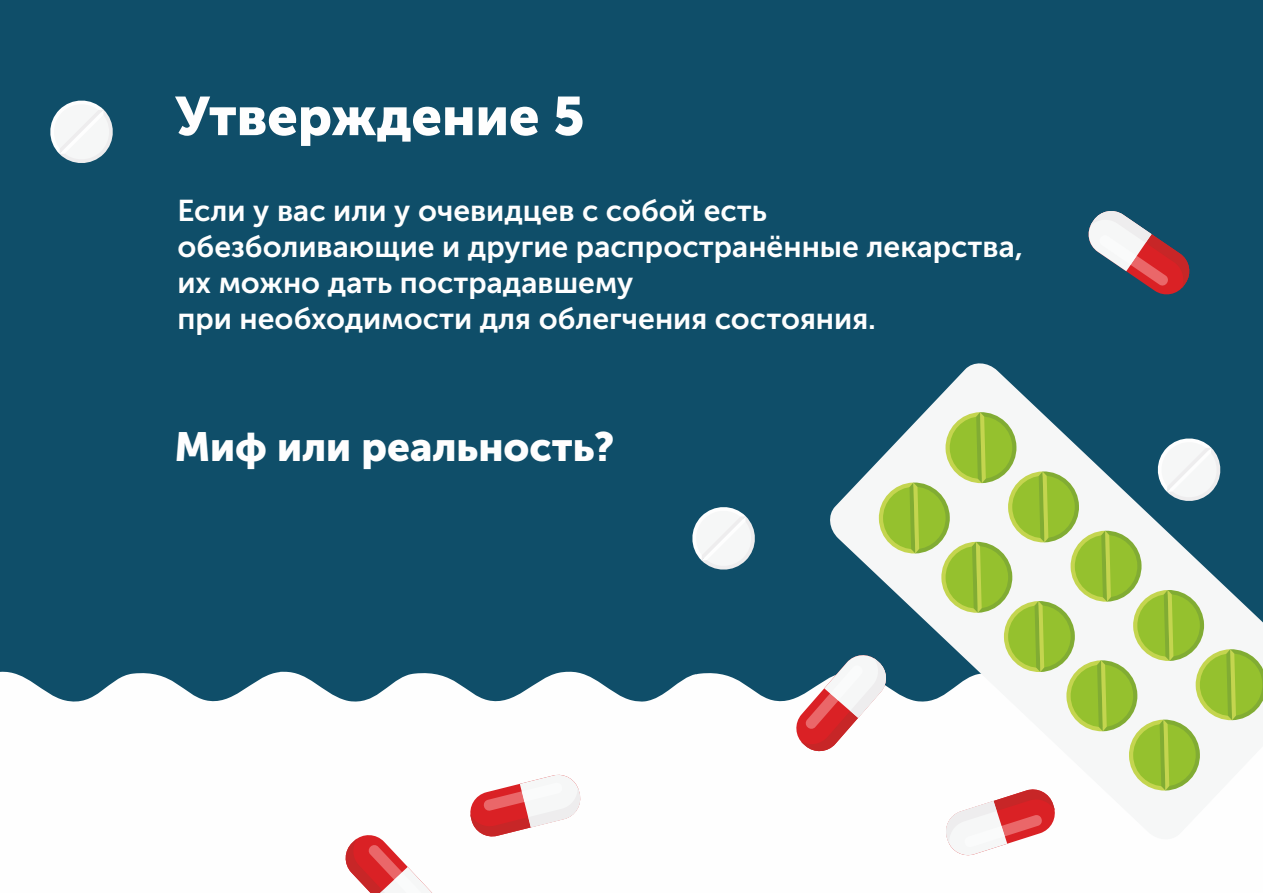
<style>
.page{position:relative;width:1263px;height:893px;background:#0f4e69}
.page>*{position:absolute;margin:0;border:0;box-sizing:border-box;transform-origin:0 0}
.t1{font:54px "Museo Sans Cyrl 900";color:#fefefe}
.t2{font:40.5px "Museo Sans Cyrl 900";color:#fefefe}
.t3{font:30px/36px "Museo Sans Cyrl 700";color:#fefefe}
</style>
<div class="page">
<svg style="left:0;top:671px;width:1263px;height:222px;background:#edf1f3"></svg>
<svg style="left:692px;top:507px;width:63px;height:63px"></svg>
<svg style="left:1088px;top:211px;width:102px;height:84px"></svg>
<svg style="left:50px;top:100px;width:63px;height:63px"></svg>
<svg style="left:468px;top:773px;width:114px;height:66px;background:#efbbbc"></svg>
<svg style="left:925px;top:363px;width:116px;height:49px;fill:#f6f7f7"></svg>
<svg style="left:794px;top:412px;width:469px;height:446px"></svg>
<svg style="left:343px;top:833px;width:96px;height:60px;background:#eeaaab"></svg>
<h1 class="t1" style="left:175px;top:95px;width:410px">Утверждение 5</h1>
<p class="t3" style="left:177px;top:195px;width:847px">Если у вас или у очевидцев с собой есть обезболивающие и другие распространённые лекарства, их можно дать пострадавшему<br>при необходимости для облегчения состояния.</p>
<h2 class="t2" style="left:175px;top:431px;width:441px">Миф или реальность?</h2>
</div>
